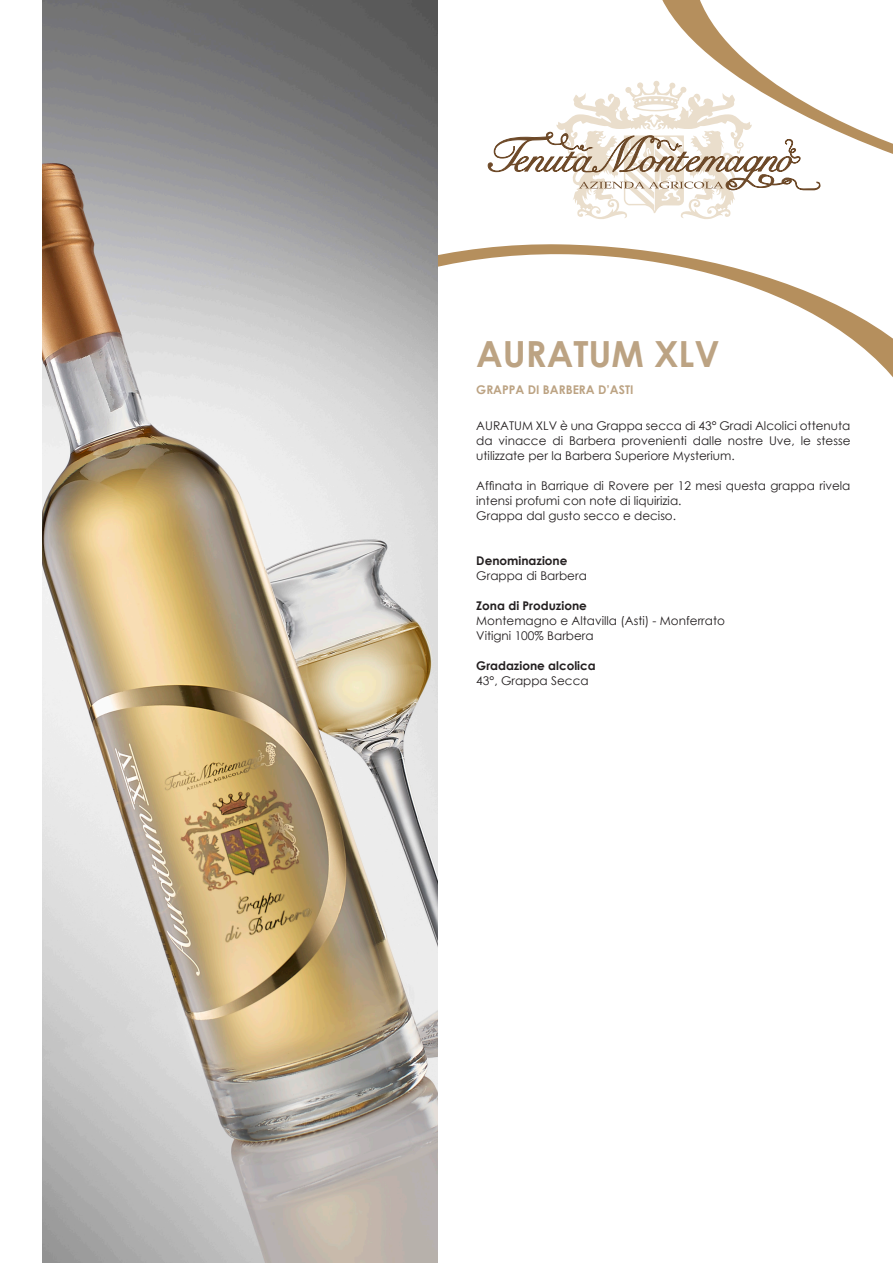
<style>
.page{position:relative;width:893px;height:1263px;background:#fff}
.page>*{position:absolute;margin:0;border:0;box-sizing:border-box;transform-origin:0 0}
.t1{font:700 36px "Century Gothic";color:#bca383}
.t2{font:12px/15px "Century Gothic";color:#231f20;text-align:justify}
.t3{font:700 12px "Century Gothic";color:#231f20}
.t4{font:700 12px "Century Gothic";color:#bca383}
</style>
<div class="page">
<svg style="left:438px;top:0;width:455px;height:377px"></svg>
<svg style="left:488px;top:81px;width:333px;height:139px"></svg>
<img style="left:43px;top:0;width:395px;height:1263px">
<p class="t1" style="left:476px;top:327px;width:245px">AURATUM XLV</p>
<p class="t4" style="left:476px;top:381px;width:159px">GRAPPA DI BARBERA D’ASTI</p>
<p class="t2" style="left:476px;top:418px;width:376px">AURATUM XLV è una Grappa secca di 43° Gradi Alcolici ottenuta da vinacce di Barbera provenienti dalle nostre Uve, le stesse utilizzate per la Barbera Superiore Mysterium.</p>
<p class="t2" style="left:476px;top:478px;width:376px">Affinata in Barrique di Rovere per 12 mesi questa grappa rivela intensi profumi con note di liquirizia.</p>
<p class="t2" style="left:476px;top:508px;width:201px">Grappa dal gusto secco e deciso.</p>
<p class="t3" style="left:476px;top:551px;width:93px">Denominazione</p>
<p class="t2" style="left:476px;top:568px;width:112px">Grappa di Barbera</p>
<p class="t3" style="left:476px;top:596px;width:112px">Zona di Produzione</p>
<p class="t2" style="left:476px;top:613px;width:250px">Montemagno e Altavilla (Asti) - Monferrato</p>
<p class="t2" style="left:476px;top:628px;width:119px">Vitigni 100% Barbera</p>
<p class="t3" style="left:476px;top:656px;width:121px">Gradazione alcolica</p>
<p class="t2" style="left:476px;top:673px;width:114px">43°, Grappa Secca</p>
</div>
